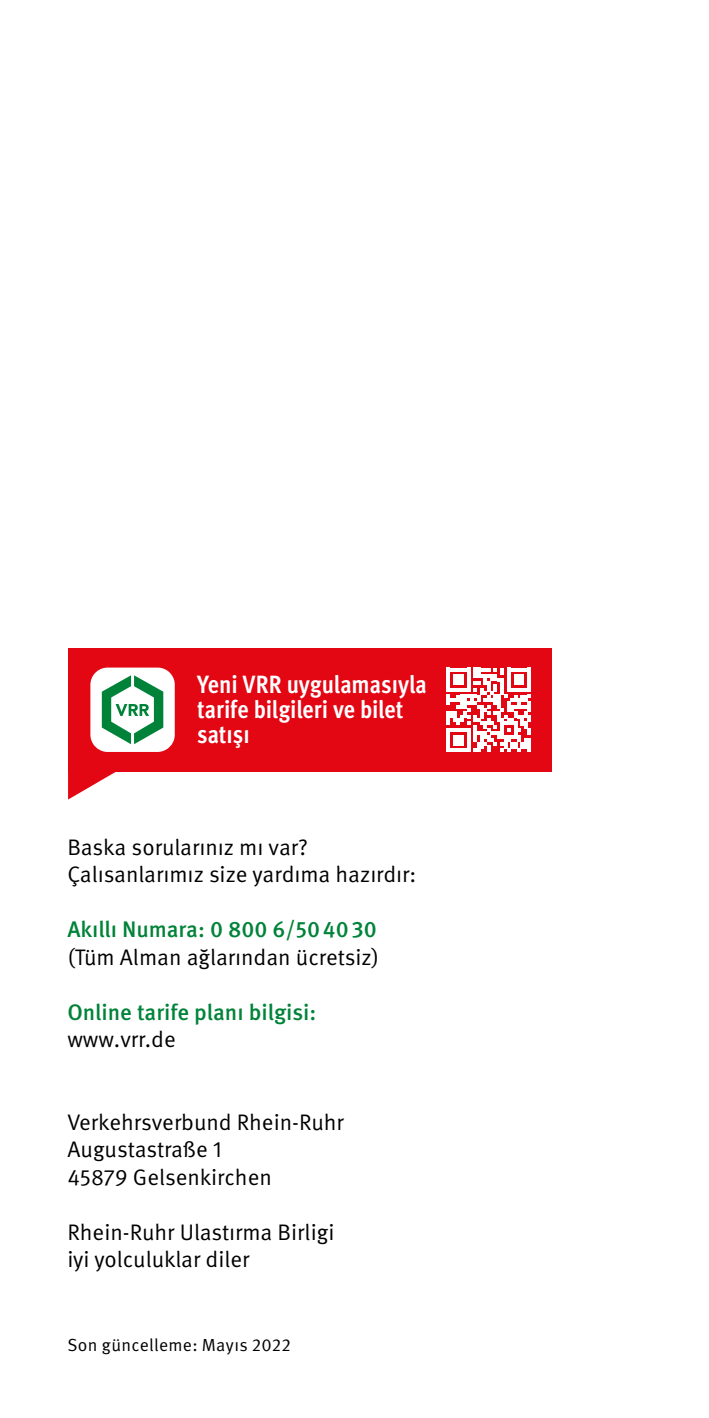
<style>
.page{position:relative;width:709px;height:1418px;background:#fff}
.page>*{position:absolute;margin:0;border:0;box-sizing:border-box;transform-origin:0 0}
.t1{font:700 condensed 25px/25px "Meta Pro";color:#fff}
.t2{font:22.5px/27.5px "Meta Pro";color:#000}
.t3{font:500 22.5px "Meta Pro";color:#008339}
.t4{font:17.5px "Meta Pro";letter-spacing:.02em;color:#000}
</style>
<div class="page">
<svg style="left:68px;top:771px;width:48px;height:28px"></svg>
<div style="left:68px;top:648px;width:483px;height:123px;background:#e30613"></div>
<svg style="left:90px;top:667px;width:85px;height:85px;background:#bbd2bf"></svg>
<svg style="left:446px;top:668px;width:85px;height:84px"></svg>
<p class="t1" style="left:197px;top:670px;width:231px">Yeni VRR uygulamasıyla tarife bilgileri ve bilet satışı</p>
<p class="t2" style="left:67px;top:831px;width:350px">Baska sorularınız mı var?<br>Çalısanlarımız size yardıma hazırdır:</p>
<p class="t3" style="left:67px;top:911px;width:311px">Akıllı Numara: 0 800 6/50 40 30</p>
<p class="t2" style="left:67px;top:941px;width:313px">(Tüm Alman ağlarından ücretsiz)</p>
<p class="t3" style="left:67px;top:994px;width:250px">Online tarife planı bilgisi:</p>
<p class="t2" style="left:67px;top:1024px;width:110px">www.vrr.de</p>
<p class="t2" style="left:67px;top:1106px;width:278px">Verkehrsverbund Rhein-Ruhr<br>Augustastraße 1<br>45879 Gelsenkirchen</p>
<p class="t2" style="left:67px;top:1216px;width:268px">Rhein-Ruhr Ulastırma Birligi iyi yolculuklar diler</p>
<p class="t4" style="left:67px;top:1331px;width:225px">Son güncelleme: Mayıs 2022</p>
</div>
